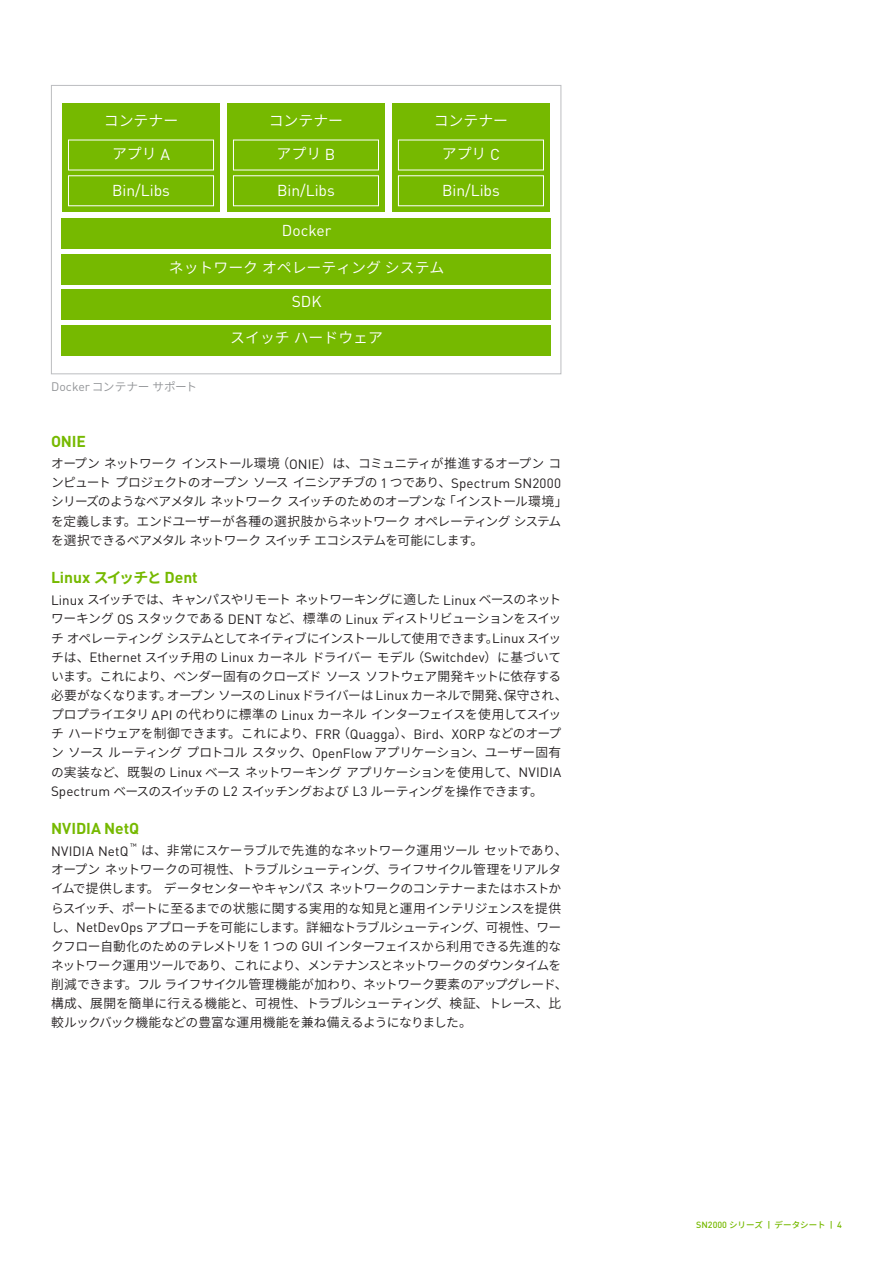
<style>
.page{position:relative;width:893px;height:1263px;background:#fff}
.page>*{position:absolute;margin:0;border:0;box-sizing:border-box;transform-origin:0 0}
.fig-title-14Q{font:15.6px "DIN Pro";color:#fff}
.H4_Title_Case_10_12{font:700 15.6px "DIN Pro";letter-spacing:-.005em;color:#76b900}
.fig-title-14Q-2{font:14.85px "Source Han Sans";color:#fff}
.Body_Text_9_12{font:13.35px "DIN Pro";letter-spacing:.005em;color:#231f20}
.Body_Text_9_12-2{font:12.75px/19.2px "Source Han Sans";letter-spacing:-.04em;color:#231f20}
.Captions_Text_Grey_M{font:11.7px "Source Han Sans";letter-spacing:-.005em;color:#939598}
.t1{font:500 8.55px "Source Han Sans";color:#76b900}
.Body_Text_9_12-3{font:7.8px "DIN Pro";color:#231f20}
.s1{font-family:"DIN Pro";font-size:15.6px}
.s2{font-family:"DIN Pro";font-size:12.3px}
.s3{font-family:"DIN Pro";font-size:13.35px}
.s4{font-family:"Source Han Sans";font-size:14.85px}
.s5{font-family:"DIN Pro";font-size:9px}
</style>
<div class="page">
<div style="left:227px;top:103px;width:158px;height:109px;background:#76b900"></div>
<div style="left:62px;top:103px;width:158px;height:109px;background:#76b900"></div>
<div style="left:392px;top:103px;width:158px;height:109px;background:#76b900"></div>
<div style="left:61px;top:218px;width:490px;height:30px;background:#76b900"></div>
<div style="left:61px;top:254px;width:490px;height:30px;background:#76b900"></div>
<div style="left:61px;top:290px;width:490px;height:30px;background:#76b900"></div>
<div style="left:61px;top:326px;width:490px;height:30px;background:#76b900"></div>
<div style="left:51px;top:85px;width:510px;height:289px;border:1px solid #bcbdc0"></div>
<p class="fig-title-14Q-2" style="left:104px;top:112px;width:76px">コンテナー</p>
<p class="fig-title-14Q-2" style="left:434px;top:112px;width:76px">コンテナー</p>
<p class="fig-title-14Q-2" style="left:269px;top:112px;width:76px">コンテナー</p>
<p class="fig-title-14Q-2" style="left:112px;top:145px;width:59px">アプリ <span class="s1">A</span></p>
<p class="fig-title-14Q-2" style="left:277px;top:145px;width:60px">アプリ <span class="s1">B</span></p>
<p class="fig-title-14Q-2" style="left:442px;top:145px;width:60px">アプリ <span class="s1">C</span></p>
<p class="fig-title-14Q" style="left:112px;top:179px;width:59px">Bin/Libs</p>
<p class="fig-title-14Q" style="left:277px;top:179px;width:59px">Bin/Libs</p>
<p class="fig-title-14Q" style="left:442px;top:179px;width:59px">Bin/Libs</p>
<p class="fig-title-14Q" style="left:282px;top:220px;width:51px">Docker</p>
<p class="fig-title-14Q-2" style="left:169px;top:259px;width:277px">ネットワークオペレーティングシステム</p>
<p class="fig-title-14Q" style="left:292px;top:291px;width:31px">SDK</p>
<p class="fig-title-14Q-2" style="left:230px;top:329px;width:154px">スイッチハードウェア</p>
<p class="Captions_Text_Grey_M" style="left:51px;top:380px;width:148px"><span class="s2">Docker</span>コンテナーサポート</p>
<p class="H4_Title_Case_10_12" style="left:51px;top:431px;width:36px">ONIE</p>
<p class="Body_Text_9_12-2" style="left:51px;top:454px;width:518px">オープンネットワークインストール環境（<span class="s3">ONIE</span>）は、コミュニティが推進するオープンコンピュートプロジェクトのオープンソースイニシアチブの <span class="s3">1</span> つであり、<span class="s3">Spectrum SN2000</span>シリーズのようなベアメタルネットワークスイッチのためのオープンな「インストール環境」を定義します。エンドユーザーが各種の選択肢からネットワークオペレーティングシステムを選択できるベアメタルネットワークスイッチエコシステムを可能にします。</p>
<p class="H4_Title_Case_10_12" style="left:51px;top:567px;width:148px">Linux <span class="s4">スイッチと</span> Dent</p>
<p class="Body_Text_9_12-2" style="left:51px;top:590px;width:518px"><span class="s3">Linux</span> スイッチでは、キャンパスやリモートネットワーキングに適した <span class="s3">Linux</span> ベースのネットワーキング <span class="s3">OS</span> スタックである <span class="s3">DENT</span> など、標準の <span class="s3">Linux</span> ディストリビューションをスイッチオペレーティングシステムとしてネイティブにインストールして使用できます。<span class="s3">Linux</span> スイッチは、<span class="s3">Ethernet</span> スイッチ用の <span class="s3">Linux</span> カーネルドライバーモデル（<span class="s3">Switchdev</span>）に基づいています。これにより、ベンダー固有のクローズドソースソフトウェア開発キットに依存する必要がなくなります。オープンソースの <span class="s3">Linux</span>ドライバーは <span class="s3">Linux</span> カーネルで開発、保守され、プロプライエタリ <span class="s3">API</span> の代わりに標準の <span class="s3">Linux</span> カーネルインターフェイスを使用してスイッチハードウェアを制御できます。これにより、<span class="s3">FRR</span>（<span class="s3">Quagga</span>）、<span class="s3">Bird</span>、<span class="s3">XORP</span> などのオープンソースルーティングプロトコルスタック、<span class="s3">OpenFlow</span> アプリケーション、ユーザー固有の実装など、既製の <span class="s3">Linux</span> ベースネットワーキングアプリケーションを使用して、<span class="s3">NVIDIA Spectrum</span> ベースのスイッチの <span class="s3">L2</span> スイッチングおよび <span class="s3">L3</span> ルーティングを操作できます。</p>
<p class="H4_Title_Case_10_12" style="left:51px;top:818px;width:90px">NVIDIA NetQ</p>
<p class="Body_Text_9_12" style="left:51px;top:842px;width:79px">NVIDIA NetQ</p>
<p class="Body_Text_9_12-3" style="left:130px;top:841px;width:8px">™</p>
<p class="Body_Text_9_12-2" style="left:51px;top:841px;width:518px;text-indent:90px">は、非常にスケーラブルで先進的なネットワーク運用ツールセットであり、オープンネットワークの可視性、トラブルシューティング、ライフサイクル管理をリアルタイムで提供します。データセンターやキャンパスネットワークのコンテナーまたはホストからスイッチ、ポートに至るまでの状態に関する実用的な知見と運用インテリジェンスを提供し、<span class="s3">NetDevOps</span> アプローチを可能にします。詳細なトラブルシューティング、可視性、ワークフロー自動化のためのテレメトリを <span class="s3">1</span> つの <span class="s3">GUI</span> インターフェイスから利用できる先進的なネットワーク運用ツールであり、これにより、メンテナンスとネットワークのダウンタイムを削減できます。フルライフサイクル管理機能が加わり、ネットワーク要素のアップグレード、構成、展開を簡単に行える機能と、可視性、トラブルシューティング、検証、トレース、比較ルックバック機能などの豊富な運用機能を兼ね備えるようになりました。</p>
<p class="t1" style="left:696px;top:1220px;width:147px"><span class="s5">SN2000</span> シリーズﾠ<span class="s5">|</span>ﾠデータシートﾠ<span class="s5">| 4</span></p>
</div>
